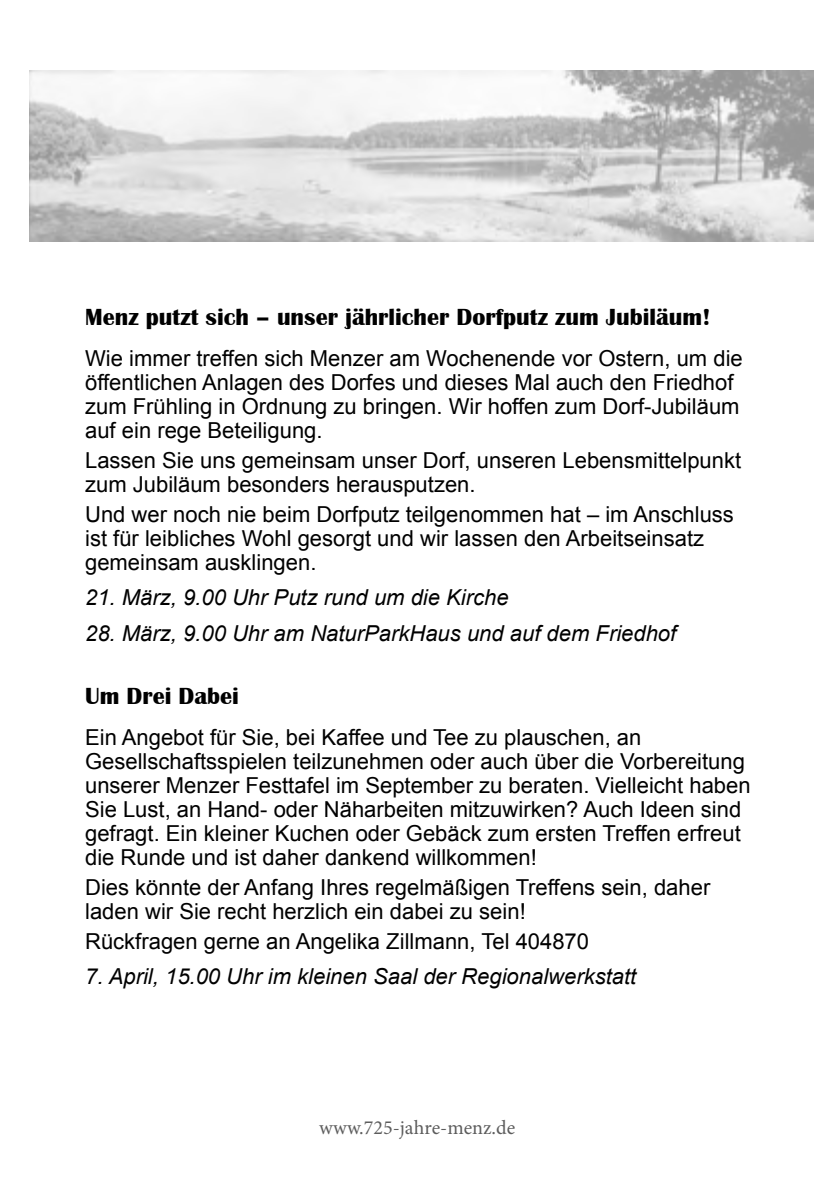
<style>
.page{position:relative;width:840px;height:1191px;background:#fff}
.page>*{position:absolute;margin:0;border:0;box-sizing:border-box;transform-origin:0 0}
.t1{font:700 24px "Britannic";color:#000}
.t2{font:22px/24px "Arial";color:#000}
.t3{font:italic 22px "Arial";color:#000}
.t4{font:20px "Minion Pro";color:#5d5d5d}
</style>
<div class="page">
<img style="left:30px;top:71px;width:782px;height:170px">
<p class="t1" style="left:85px;top:304px;width:627px">Menz putzt sich – unser jährlicher Dorfputz zum Jubiläum!</p>
<p class="t2" style="left:85px;top:347px;width:658px">Wie immer treffen sich Menzer am Wochenende vor Ostern, um die öffentlichen Anlagen des Dorfes und dieses Mal auch den Friedhof zum Frühling in Ordnung zu bringen. Wir hoffen zum Dorf-Jubiläum auf ein rege Beteiligung.</p>
<p class="t2" style="left:85px;top:448px;width:657px">Lassen Sie uns gemeinsam unser Dorf, unseren Lebensmittelpunkt zum Jubiläum besonders herausputzen.</p>
<p class="t2" style="left:85px;top:502px;width:650px">Und wer noch nie beim Dorfputz teilgenommen hat – im Anschluss ist für leibliches Wohl gesorgt und wir lassen den Arbeitseinsatz gemeinsam ausklingen.</p>
<p class="t3" style="left:85px;top:583px;width:425px">21. März, 9.00 Uhr Putz rund um die Kirche</p>
<p class="t3" style="left:85px;top:618px;width:592px">28. März, 9.00 Uhr am NaturParkHaus und auf dem Friedhof</p>
<p class="t1" style="left:85px;top:682px;width:155px">Um Drei Dabei</p>
<p class="t2" style="left:85px;top:725px;width:666px">Ein Angebot für Sie, bei Kaffee und Tee zu plauschen, an Gesellschaftsspielen teilzunehmen oder auch über die Vorbereitung unserer Menzer Festtafel im September zu beraten. Vielleicht haben Sie Lust, an Hand- oder Näharbeiten mitzuwirken? Auch Ideen sind gefragt. Ein kleiner Kuchen oder Gebäck zum ersten Treffen erfreut die Runde und ist daher dankend willkommen!</p>
<p class="t2" style="left:85px;top:875px;width:626px">Dies könnte der Anfang Ihres regelmäßigen Treffens sein, daher laden wir Sie recht herzlich ein dabei zu sein!</p>
<p class="t2" style="left:85px;top:929px;width:505px">Rückfragen gerne an Angelika Zillmann, Tel 404870</p>
<p class="t3" style="left:85px;top:962px;width:552px">7. April, 15.00 Uhr im kleinen Saal der Regionalwerkstatt</p>
<p class="t4" style="left:319px;top:1114px;width:197px">www.725-jahre-menz.de</p>
</div>
